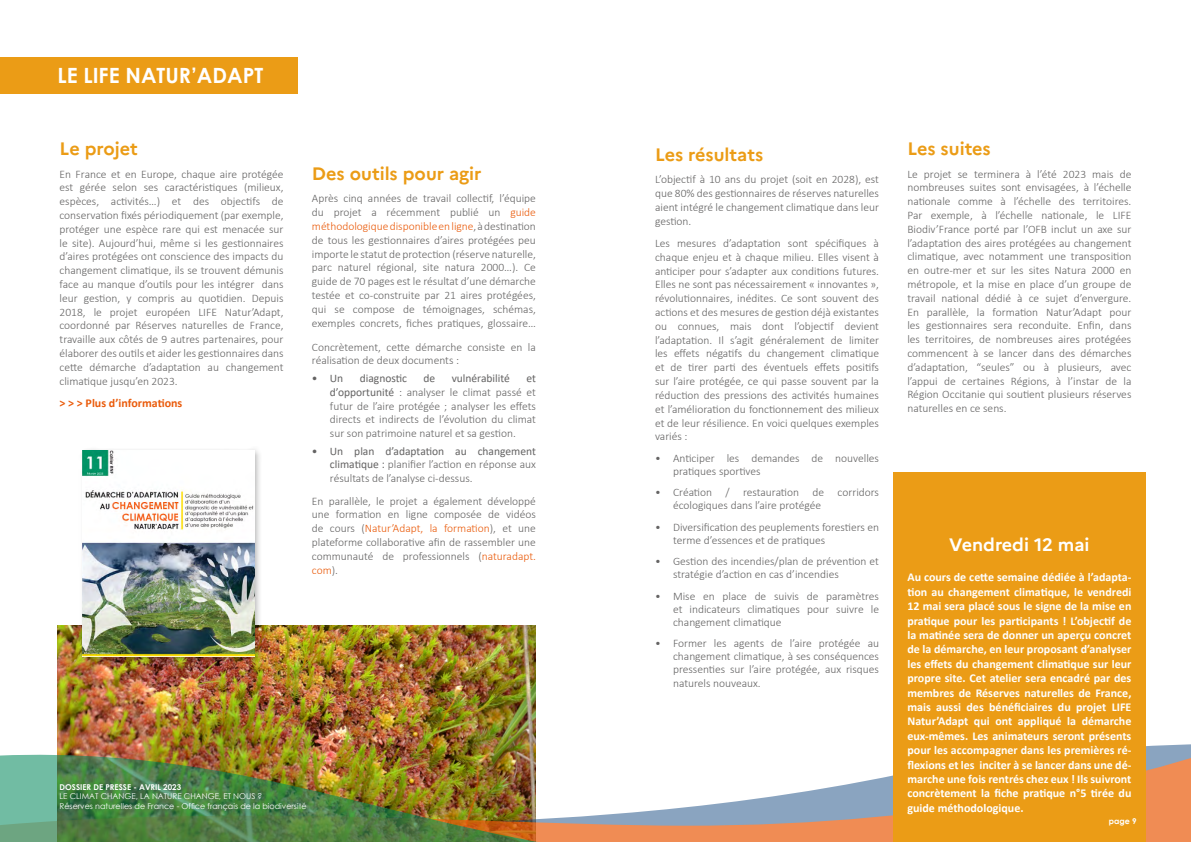
<style>
.page{position:relative;width:1191px;height:842px;background:#fff}
.page>*{position:absolute;margin:0;border:0;box-sizing:border-box;transform-origin:0 0}
.t1{font:700 21px "Century Gothic";color:#fff}
.t2{font:700 18px "Marianne";color:#eb9c16}
.t3{font:700 18px "Marianne";color:#fff}
.t4{font:700 12px/14.4px "Calibri";color:#fff;text-align:justify}
.t5{font:700 12px "Calibri";color:#ea5b0b}
.t6{font:300 11.5px/13.8px "Calibri";color:#646363;text-align:justify}
.t7{font:11.5px "Calibri";color:#646363}
.t8{font:8px/9.6px "Century Gothic";color:#fff}
.t9{font:700 8px "Century Gothic";color:#fff}
.s1{color:#ea5b0b}
.s2{font-weight:400}
</style>
<div class="page">
<div style="left:0;top:57px;width:298px;height:37px;background:#eb9c16"></div>
<img style="left:57px;top:626px;width:479px;height:93px">
<img style="left:57px;top:719px;width:1089px;height:10px">
<img style="left:57px;top:729px;width:1089px;height:7px">
<img style="left:0;top:736px;width:1191px;height:106px">
<div style="left:893px;top:472px;width:252px;height:370px;background:#eb9c16"></div>
<div style="left:79px;top:447px;width:183px;height:217px;background:#000;opacity:.28"></div>
<img style="left:83px;top:451px;width:171px;height:205px">
<h1 class="t1" style="left:57px;top:60px;width:207px">LE LIFE NATUR’ADAPT</h1>
<h2 class="t2" style="left:60px;top:135px;width:80px">Le projet</h2>
<p class="t6" style="left:60px;top:167px;width:225px">En France et en Europe, chaque aire protégée est gérée selon ses caractéristiques (milieux, espèces, activités…) et des objectifs de conservation fixés périodiquement (par exemple, protéger une espèce rare qui est menacée sur le site). Aujourd’hui, même si les gestionnaires d’aires protégées ont conscience des impacts du changement climatique, ils se trouvent démunis face au manque d’outils pour les intégrer dans leur gestion, y compris au quotidien. Depuis 2018, le projet européen LIFE Natur’Adapt, coordonné par Réserves naturelles de France, travaille aux côtés de 9 autres partenaires, pour élaborer des outils et aider les gestionnaires dans cette démarche d’adaptation au changement climatique jusqu’en 2023.</p>
<p class="t5" style="left:60px;top:395px;width:124px">&gt; &gt; &gt; Plus d’informations</p>
<h2 class="t2" style="left:312px;top:160px;width:171px">Des outils pour agir</h2>
<p class="t6" style="left:312px;top:192px;width:225px">Après cinq années de travail collectif, l’équipe du projet a récemment publié un <span class="s1">guide méthodologique disponible en ligne</span>, à destination de tous les gestionnaires d’aires protégées peu importe le statut de protection (réserve naturelle, parc naturel régional, site natura 2000…). Ce guide de 70 pages est le résultat d’une démarche testée et co-construite par 21 aires protégées, qui se compose de témoignages, schémas, exemples concrets, fiches pratiques, glossaire…</p>
<p class="t6" style="left:312px;top:340px;width:225px">Concrètement, cette démarche consiste en la réalisation de deux documents :</p>
<p class="t7" style="left:312px;top:370px;width:33px">• Un</p>
<p class="t7" style="left:360px;top:370px;width:49px">diagnostic</p>
<p class="t7" style="left:423px;top:370px;width:13px">de</p>
<p class="t7" style="left:452px;top:370px;width:60px">vulnérabilité</p>
<p class="t6" style="left:330px;top:371px;width:207px;text-indent:196px"><span class="s2">et d’opportunité</span> : analyser le climat passé et futur de l’aire protégée ; analyser les effets directs et indirects de l’évolution du climat sur son patrimoine naturel et sa gestion.</p>
<p class="t6" style="left:330px;top:444px;width:207px;text-indent:-18px"><span class="s2">• Un plan d’adaptation au changement climatique :</span> planifier l’action en réponse aux résultats de l’analyse ci-dessus.</p>
<p class="t6" style="left:312px;top:494px;width:225px">En parallèle, le projet a également développé une formation en ligne composée de vidéos de cours (<span class="s1">Natur’Adapt, la formation</span>), et une plateforme collaborative afin de rassembler une communauté de professionnels (<span class="s1">naturadapt. com</span>).</p>
<p class="t9" style="left:60px;top:781px;width:123px">DOSSIER DE PRESSE - AVRIL 2023</p>
<p class="t8" style="left:60px;top:792px;width:248px">LE CLIMAT CHANGE, LA NATURE CHANGE, ET NOUS ?<br>Réserves naturelles de France - Office français de la biodiversité</p>
<h2 class="t2" style="left:655px;top:141px;width:110px">Les résultats</h2>
<p class="t6" style="left:655px;top:173px;width:225px">L’objectif à 10 ans du projet (soit en 2028), est que 80% des gestionnaires de réserves naturelles aient intégré le changement climatique dans leur gestion.</p>
<p class="t6" style="left:655px;top:236px;width:225px">Les mesures d’adaptation sont spécifiques à chaque enjeu et à chaque milieu. Elles visent à anticiper pour s’adapter aux conditions futures.<br>Elles ne sont pas nécessairement « innovantes », révolutionnaires, inédites. Ce sont souvent des actions et des mesures de gestion déjà existantes ou connues, mais dont l’objectif devient l’adaptation. Il s’agit généralement de limiter les effets négatifs du changement climatique et de tirer parti des éventuels effets positifs sur l’aire protégée, ce qui passe souvent par la réduction des pressions des activités humaines et l’amélioration du fonctionnement des milieux et de leur résilience. En voici quelques exemples variés :</p>
<p class="t6" style="left:673px;top:451px;width:207px;line-height:13px;text-indent:-18px">• Anticiper les demandes de nouvelles pratiques sportives</p>
<p class="t6" style="left:673px;top:486px;width:207px;line-height:13px;text-indent:-18px">• Création / restauration de corridors écologiques dans l’aire protégée</p>
<p class="t6" style="left:673px;top:520px;width:207px;line-height:13px;text-indent:-18px">• Diversification des peuplements forestiers en terme d’essences et de pratiques</p>
<p class="t6" style="left:673px;top:555px;width:207px;line-height:13px;text-indent:-18px">• Gestion des incendies/plan de prévention et stratégie d’action en cas d’incendies</p>
<p class="t6" style="left:673px;top:589px;width:207px;line-height:13px;text-indent:-18px">• Mise en place de suivis de paramètres et indicateurs climatiques pour suivre le changement climatique</p>
<p class="t6" style="left:673px;top:637px;width:207px;line-height:13.1px;text-indent:-18px">• Former les agents de l’aire protégée au changement climatique, à ses conséquences pressenties sur l’aire protégée, aux risques naturels nouveaux.</p>
<h2 class="t2" style="left:907px;top:135px;width:85px">Les suites</h2>
<p class="t6" style="left:907px;top:167px;width:225px">Le projet se terminera à l’été 2023 mais de nombreuses suites sont envisagées, à l’échelle nationale comme à l’échelle des territoires.<br>Par exemple, à l’échelle nationale, le LIFE Biodiv’France porté par l’OFB inclut un axe sur l’adaptation des aires protégées au changement climatique, avec notamment une transposition en outre-mer et sur les sites Natura 2000 en métropole, et la mise en place d’un groupe de travail national dédié à ce sujet d’envergure.<br>En parallèle, la formation Natur’Adapt pour les gestionnaires sera reconduite. Enfin, dans les territoires, de nombreuses aires protégées commencent à se lancer dans des démarches d’adaptation, “seules” ou à plusieurs, avec l’appui de certaines Régions, à l’instar de la Région Occitanie qui soutient plusieurs réserves naturelles en ce sens.</p>
<h2 class="t3" style="left:949px;top:530px;width:142px">Vendredi 12 mai</h2>
<p class="t4" style="left:907px;top:570px;width:225px">Au cours de cette semaine dédiée à l’adapta&shy;tion au changement climatique, le vendredi 12 mai sera placé sous le signe de la mise en pratique pour les participants ! L’objectif de la matinée sera de donner un aperçu concret de la démarche, en leur proposant d’analyser les effets du changement climatique sur leur propre site. Cet atelier sera encadré par des membres de Réserves naturelles de France, mais aussi des bénéficiaires du projet LIFE Natur’Adapt qui ont appliqué la démarche eux-mêmes. Les animateurs seront présents pour les accompagner dans les premières ré&shy;flexions et les inciter à se lancer dans une dé&shy;marche une fois rentrés chez eux ! Ils suivront concrètement la fiche pratique n°5 tirée du guide méthodologique.</p>
<p class="t9" style="left:1109px;top:815px;width:29px">page 9</p>
</div>
